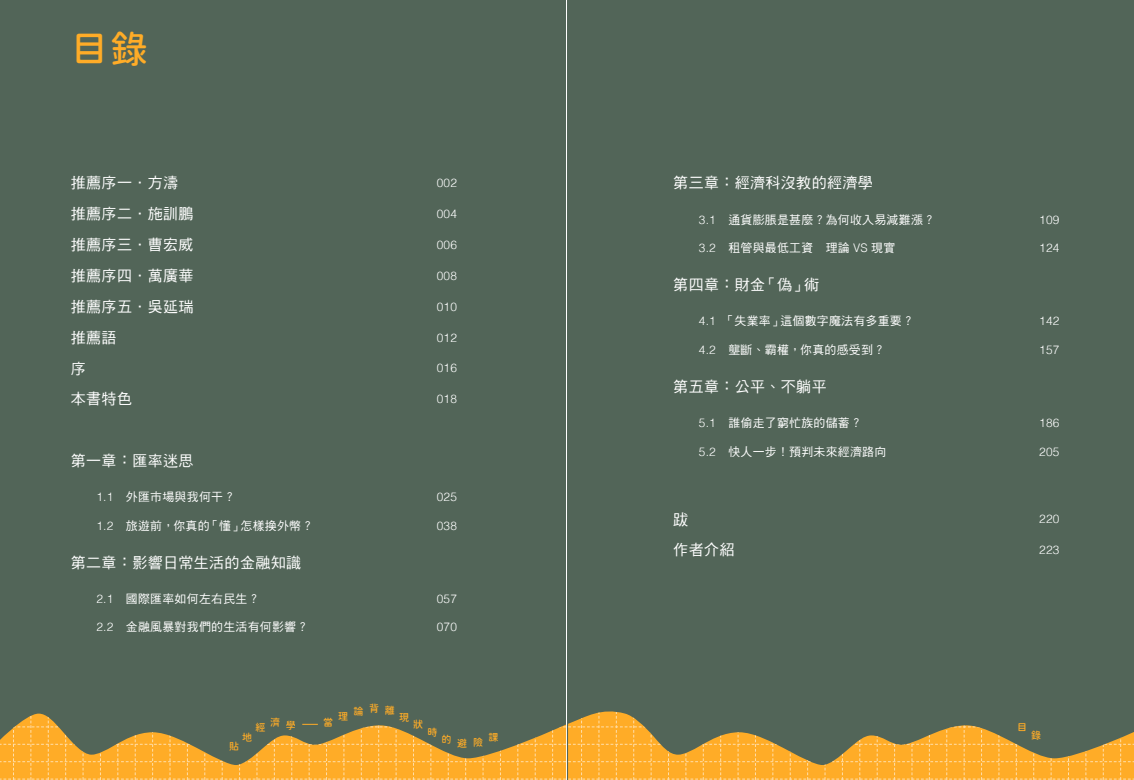
<style>
.page{position:relative;width:1134px;height:780px;background:#fff}
.page>*{position:absolute;margin:0;border:0;box-sizing:border-box;transform-origin:0 0}
.t1{font:37.5px "jiangchengyuanti 500 W";color:#ffac27}
.t2{font:15px "DF Hei HK W5";letter-spacing:.025em;color:#fff}
.t3{font:11.88px "DF Hei HK W5";letter-spacing:.025em;color:#fff}
.t4{font:300 11.88px "Helvetica";letter-spacing:.025em;color:#fff}
.t5{font:10px "jiangchengyuanti 500 W";letter-spacing:.565em;color:#ffac27}
.s1{font-family:"Helvetica";font-weight:300}
</style>
<div class="page">
<div style="left:0;top:0;width:566px;height:780px;background:#526558"></div>
<div style="left:567px;top:0;width:567px;height:780px;background:#526558"></div>
<svg style="left:0;top:711px;width:1134px;height:69px"></svg>
<h1 class="t1" style="left:71px;top:29px;width:76px">目錄</h1>
<p class="t2" style="left:71px;top:175px;width:109px">推薦序一．方濤</p>
<p class="t4" style="left:437px;top:173px;width:22px">002</p>
<p class="t2" style="left:71px;top:206px;width:124px">推薦序二．施訓鵬</p>
<p class="t4" style="left:437px;top:204px;width:22px">004</p>
<p class="t2" style="left:71px;top:236px;width:124px">推薦序三．曹宏威</p>
<p class="t4" style="left:437px;top:235px;width:22px">006</p>
<p class="t2" style="left:71px;top:267px;width:124px">推薦序四．萬廣華</p>
<p class="t4" style="left:437px;top:265px;width:22px">008</p>
<p class="t2" style="left:71px;top:298px;width:124px">推薦序五．吳延瑞</p>
<p class="t4" style="left:437px;top:296px;width:22px">010</p>
<p class="t2" style="left:71px;top:329px;width:47px">推薦語</p>
<p class="t4" style="left:437px;top:327px;width:22px">012</p>
<p class="t2" style="left:71px;top:360px;width:16px">序</p>
<p class="t4" style="left:437px;top:358px;width:22px">016</p>
<p class="t2" style="left:71px;top:391px;width:63px">本書特色</p>
<p class="t4" style="left:437px;top:389px;width:22px">018</p>
<p class="t2" style="left:71px;top:452px;width:124px">第一章：匯率迷思</p>
<p class="t3" style="left:96px;top:490px;width:140px"><span class="s1">1.1</span> 外匯市場與我何干？</p>
<p class="t4" style="left:437px;top:487px;width:22px">025</p>
<p class="t3" style="left:96px;top:519px;width:218px"><span class="s1">1.2</span> 旅遊前，你真的「懂」怎樣換外幣？</p>
<p class="t4" style="left:437px;top:515px;width:22px">038</p>
<p class="t2" style="left:71px;top:554px;width:232px">第二章：影響日常生活的金融知識</p>
<p class="t3" style="left:96px;top:592px;width:165px"><span class="s1">2.1</span> 國際匯率如何左右民生？</p>
<p class="t4" style="left:437px;top:588px;width:22px">057</p>
<p class="t3" style="left:96px;top:620px;width:213px"><span class="s1">2.2</span> 金融風暴對我們的生活有何影響？</p>
<p class="t4" style="left:437px;top:617px;width:22px">070</p>
<p class="t5" style="left:353px;top:704px;width:43px">論背離</p>
<p class="t5" style="left:338px;top:711px;width:11px">理</p>
<p class="t5" style="left:399px;top:711px;width:11px">現</p>
<p class="t5" style="left:255px;top:721px;width:11px">經</p>
<p class="t5" style="left:270px;top:717px;width:27px">濟學</p>
<p class="t5" style="left:323px;top:716px;width:11px">當</p>
<p class="t5" style="left:413px;top:719px;width:11px">狀</p>
<p class="t5" style="left:427px;top:726px;width:11px">時</p>
<p class="t5" style="left:242px;top:731px;width:11px">地</p>
<p class="t5" style="left:442px;top:736px;width:43px">的避險</p>
<p class="t5" style="left:488px;top:732px;width:11px">課</p>
<p class="t5" style="left:229px;top:741px;width:11px">貼</p>
<p class="t2" style="left:673px;top:175px;width:201px">第三章：經濟科沒教的經濟學</p>
<p class="t3" style="left:699px;top:213px;width:238px"><span class="s1">3.1</span> 通貨膨脹是甚麼？為何收入易減難漲？</p>
<p class="t4" style="left:1039px;top:209px;width:22px">109</p>
<p class="t3" style="left:699px;top:241px;width:198px"><span class="s1">3.2</span> 租管與最低工資 理論 <span class="s1">VS</span> 現實</p>
<p class="t4" style="left:1039px;top:238px;width:22px">124</p>
<p class="t2" style="left:673px;top:276px;width:147px">第四章：財金「偽」術</p>
<p class="t3" style="left:699px;top:315px;width:217px"><span class="s1">4.1</span> 「失業率」這個數字魔法有多重要？</p>
<p class="t4" style="left:1039px;top:311px;width:22px">142</p>
<p class="t3" style="left:699px;top:343px;width:188px"><span class="s1">4.2</span> 壟斷、霸權，你真的感受到？</p>
<p class="t4" style="left:1039px;top:339px;width:22px">157</p>
<p class="t2" style="left:673px;top:378px;width:155px">第五章：公平、不躺平</p>
<p class="t3" style="left:699px;top:416px;width:165px"><span class="s1">5.1</span> 誰偷走了窮忙族的儲蓄？</p>
<p class="t4" style="left:1039px;top:413px;width:22px">186</p>
<p class="t3" style="left:699px;top:445px;width:189px"><span class="s1">5.2</span> 快人一步！預判未來經濟路向</p>
<p class="t4" style="left:1039px;top:441px;width:22px">205</p>
<p class="t2" style="left:673px;top:511px;width:16px">跋</p>
<p class="t4" style="left:1039px;top:509px;width:22px">220</p>
<p class="t2" style="left:673px;top:542px;width:63px">作者介紹</p>
<p class="t4" style="left:1039px;top:540px;width:22px">223</p>
<p class="t5" style="left:1017px;top:721px;width:11px">目</p>
<p class="t5" style="left:1031px;top:729px;width:11px">目</p>
</div>
